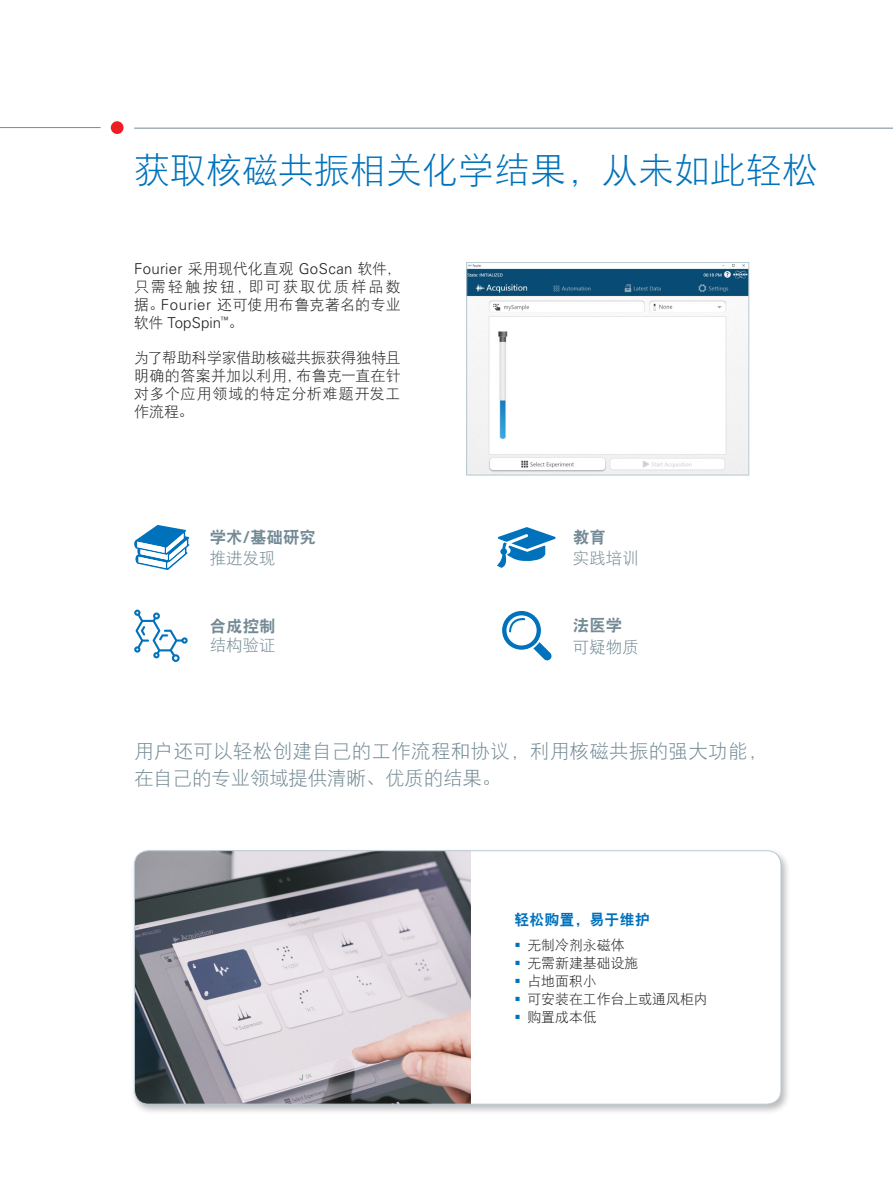
<style>
.page{position:relative;width:893px;height:1187px;background:#fff}
.page>*{position:absolute;margin:0;border:0;box-sizing:border-box;transform-origin:0 0}
.brochure_Headline{font:36px "DF Hei W3";color:#0072bc}
.brochure_introductio{font:19.5px/27px "DF Hei W3";letter-spacing:.015em;color:#738a95}
.brochure_introductio-2{font:16.5px "DFP Hei W9";color:#738a95}
.brochure_introductio-3{font:16.5px "DF Hei W3";color:#738a95}
.t1{font:15px/18px "DF Hei W3";letter-spacing:.03em;color:#231f20;text-align:justify}
.brochure_body{font:15px "DFP Hei W9";color:#0072bc}
.t2{font:13.8px "DF Hei W3";color:#231f20}
.s1{font-family:"Univers LT Std";font-weight:300}
.s2{font-family:"Univers LT Std";font-weight:700}
</style>
<div class="page">
<hr style="left:0;top:127px;width:101px;height:1px;background:#738a95">
<div style="left:111px;top:121px;width:13px;height:13px;background:#ee1d23;border-radius:50%"></div>
<hr style="left:134px;top:128px;width:759px;height:1px;background:#738a95">
<svg style="left:497px;top:527px;width:59px;height:41px"></svg>
<svg style="left:502px;top:611px;width:50px;height:49px"></svg>
<svg style="left:134px;top:609px;width:54px;height:53px"></svg>
<svg style="left:134px;top:525px;width:55px;height:45px"></svg>
<svg style="left:466px;top:262px;width:283px;height:213px"></svg>
<div style="left:130px;top:848px;width:661px;height:267px;background:#231f20;opacity:.3"></div>
<div style="left:134px;top:850px;width:647px;height:254px;background:#fff;border-radius:14px"></div>
<img style="left:134px;top:850px;width:337px;height:254px">
<div style="left:134px;top:850px;width:647px;height:254px;border:1px solid #bacad2;border-radius:14px"></div>
<p class="brochure_Headline" style="left:134px;top:152px;width:685px">获取核磁共振相关化学结果，从未如此轻松</p>
<p class="t1" style="left:134px;top:259px;width:268px"><span class="s1">Fourier</span> 采用现代化直观 <span class="s1">GoScan</span> 软件，只需轻触按钮，即可获取优质样品数据。<span class="s1">Fourier</span> 还可使用布鲁克著名的专业软件 <span class="s1">TopSpin</span><sup>™</sup>。</p>
<p class="t1" style="left:134px;top:348px;width:268px">为了帮助科学家借助核磁共振获得独特且明确的答案并加以利用，布鲁克一直在针对多个应用领域的特定分析难题开发工作流程。</p>
<p class="brochure_introductio-2" style="left:210px;top:528px;width:108px">学术<span class="s2">/</span>基础研究</p>
<p class="brochure_introductio-3" style="left:210px;top:550px;width:67px">推进发现</p>
<p class="brochure_introductio-2" style="left:210px;top:618px;width:67px">合成控制</p>
<p class="brochure_introductio-3" style="left:210px;top:637px;width:67px">结构验证</p>
<p class="brochure_introductio-2" style="left:573px;top:528px;width:34px">教育</p>
<p class="brochure_introductio-3" style="left:573px;top:550px;width:67px">实践培训</p>
<p class="brochure_introductio-2" style="left:573px;top:616px;width:51px">法医学</p>
<p class="brochure_introductio-3" style="left:573px;top:638px;width:67px">可疑物质</p>
<p class="brochure_introductio" style="left:134px;top:737px;width:635px">用户还可以轻松创建自己的工作流程和协议，利用核磁共振的强大功能，在自己的专业领域提供清晰、优质的结果。</p>
<p class="brochure_body" style="left:515px;top:912px;width:136px">轻松购置，易于维护</p>
<p class="t2" style="left:527px;top:938px;width:99px">无制冷剂永磁体</p>
<p class="t2" style="left:527px;top:956px;width:112px">无需新建基础设施</p>
<p class="t2" style="left:527px;top:974px;width:71px">占地面积小</p>
<p class="t2" style="left:527px;top:992px;width:182px">可安装在工作台上或通风柜内</p>
<p class="t2" style="left:527px;top:1010px;width:71px">购置成本低</p>
</div>
